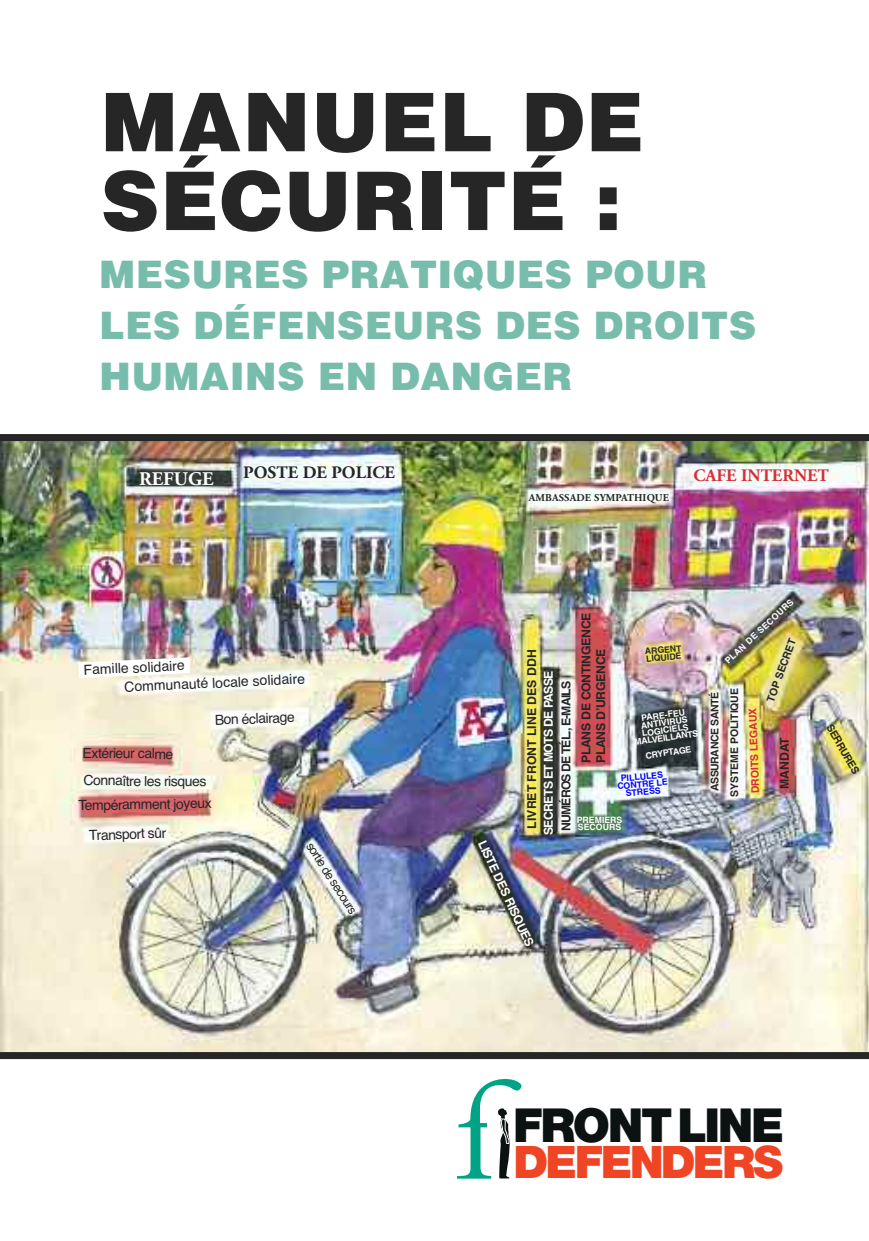
<style>
.page{position:relative;width:869px;height:1241px;background:#fff}
.page>*{position:absolute;margin:0;border:0;box-sizing:border-box;transform-origin:0 0}
.t1{font:900 82.25px/78.8px "Helvetica";color:#272627}
.t2{font:900 46.9px "Helvetica Neue";letter-spacing:-.05em;color:#0c1112}
.t3{font:900 44.8px "Helvetica Neue";letter-spacing:-.055em;color:#ef4524}
.t4{font:900 38.5px/50.8px "Helvetica";color:#78bdab}
.t5{font:700 19.25px "Adobe Garamond";color:#fff}
.t6{font:700 17.5px "Adobe Garamond";color:#272627}
.t7{font:700 17.5px "Adobe Garamond";color:#d12f3b}
.t8{font:14px/19.4px "Helvetica";color:#272627}
.t9{font:700 12.25px/14.7px "Helvetica";letter-spacing:-.02em;color:#272627}
.t10{font:700 12.25px "Helvetica";letter-spacing:-.055em;color:#fff}
.t11{font:700 12.25px "Helvetica";color:#272627}
.t12{font:700 12.25px "Helvetica";letter-spacing:-.07em;color:#272627}
.t13{font:12.25px "Helvetica";color:#272627}
.t14{font:700 10.5px/19.4px "Helvetica";letter-spacing:-.005em;color:#272627;text-align:center}
.t15{font:700 10.5px "Adobe Garamond";letter-spacing:.015em;color:#272627}
.t16{font:700 10.5px "Helvetica";color:#d12f3b}
.t17{font:700 8.75px/7.5px "Helvetica";color:#fff}
.t18{font:700 8.75px/7.5px "Helvetica";color:#00f;text-align:center}
.t19{font:700 8.75px/7.5px "Helvetica";color:#272627}
</style>
<div class="page">
<img style="left:0;top:441px;width:868px;height:610px">
<svg style="left:457px;top:1078px;width:65px;height:100px"></svg>
<div style="left:0;top:434px;width:868px;height:7px;background:#272627"></div>
<svg style="left:0;top:1051px;width:868px;height:7px;fill:#272627"></svg>
<svg style="left:78px;top:657px;width:112px;height:21px"></svg>
<h1 class="t1" style="left:100px;top:83px;width:545px">MANUEL DE<br>SÉCURITÉ :</h1>
<h3 class="t4" style="left:99px;top:249px;width:658px">MESURES PRATIQUES POUR<br>LES DÉFENSEURS DES DROITS<br>HUMAINS EN DANGER</h3>
<h3 class="t5" style="left:139px;top:471px;width:76px">REFUGE</h3>
<p class="t6" style="left:243px;top:465px;width:153px">POSTE DE POLICE</p>
<p class="t7" style="left:693px;top:468px;width:137px">CAFE INTERNET</p>
<p class="t15" style="left:528px;top:493px;width:142px">AMBASSADE SYMPATHIQUE</p>
<p class="t17" style="left:724px;top:660px;width:92px;rotate:-43deg">PLAN DE SECOURS</p>
<p class="t9" style="left:579px;top:763px;width:152px;rotate:-90deg">PLANS DE CONTINGENCE<br>PLANS D’URGENCE</p>
<p class="t14" style="left:761px;top:698px;width:68px;rotate:-70deg">TOP SECRET</p>
<p class="t19" style="left:644px;top:648px;width:38px;rotate:-5deg">ARGENT<br>LIQUIDE</p>
<p class="t11" style="left:527px;top:828px;width:180px;rotate:-90deg">LIVRET FRONT LINE DES DDH</p>
<p class="t8" style="left:123px;top:658px;width:182px;text-indent:-40px;rotate:-3deg">Famille solidaire<br>Communauté locale solidaire</p>
<p class="t10" style="left:543px;top:835px;width:166px;rotate:-90deg">SECRETS ET MOTS DE PASSE</p>
<p class="t12" style="left:561px;top:830px;width:151px;rotate:-90deg">NUMÉROS DE TÉL., E-MAILS</p>
<p class="t14" style="left:705px;top:796px;width:110px;rotate:-90deg">ASSURANCE SANTÉ<br>SYSTEME POLITIQUE</p>
<p class="t16" style="left:751px;top:793px;width:87px;rotate:-92deg">DRO TI S LEGAUX</p>
<p class="t17" style="left:630px;top:716px;width:66px;text-align:center;rotate:-8deg">PARE-FEU<br>ANTIVIRUS<br>LOGICIELS<br>MALVEILLANTS</p>
<p class="t17" style="left:645px;top:752px;width:47px;rotate:-8deg">CRYPTAGE</p>
<p class="t8" style="left:214px;top:710px;width:82px;rotate:-2deg">Bon éclairage</p>
<p class="t9" style="left:778px;top:788px;width:53px;rotate:-90deg">MANDAT</p>
<p class="t8" style="left:83px;top:739px;width:125px;line-height:27.5px">Extérieur calme<br>Connaître les risques</p>
<p class="t8" style="left:78px;top:795px;width:135px;rotate:-1deg">Tempéramment joyeux</p>
<p class="t18" style="left:616px;top:775px;width:52px;rotate:-5deg">PILLULES<br>CONTRE LE<br>STRESS</p>
<p class="t17" style="left:576px;top:816px;width:47px">PREMIERS<br>SECOURS</p>
<p class="t8" style="left:89px;top:825px;width:79px;rotate:-2deg">Transport sûr</p>
<p class="t13" style="left:315px;top:839px;width:84px;rotate:57deg">sortie de secours</p>
<p class="t10" style="left:485px;top:839px;width:117px;rotate:65deg">LISTE DES RISQUES</p>
<p class="t14" style="left:836px;top:721px;width:56px;rotate:60deg">SERRURES</p>
<h2 class="t2" style="left:513px;top:1108px;width:272px">FRONTLINE</h2>
<h3 class="t3" style="left:513px;top:1146px;width:271px">DEFENDERS</h3>
</div>
